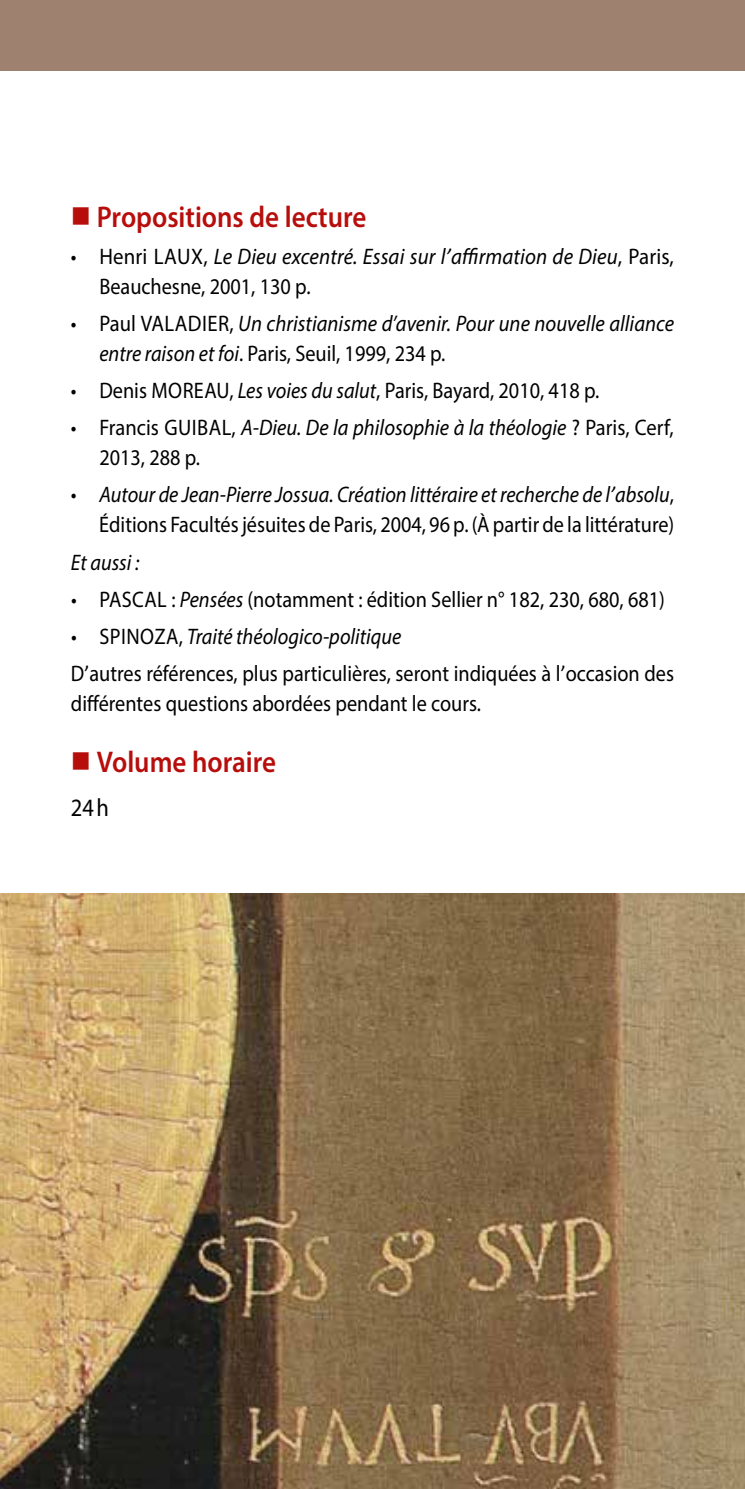
<style>
.page{position:relative;width:745px;height:1489px;background:#fff}
.page>*{position:absolute;margin:0;border:0;box-sizing:border-box;transform-origin:0 0}
.t1{font:600 30px "Myriad Pro";color:#b70e0c;scale:.9 1}
.t2{font:25px "Myriad Pro";color:#000;scale:.9 1}
.t3{font:22.5px/30px "Myriad Pro";color:#000;scale:.9 1}
.t4{font:italic 22.5px/30px "Myriad Pro";color:#000;scale:.91 1}
.t5{font:italic 22.5px/30px "Myriad Pro";color:#000;scale:.93 1}
.t6{font:italic 22.5px "Myriad Pro";color:#000;scale:.9 1}
.s1{font-style:normal}
.s2{font-family:"Calibri"}
.s3{font-style:italic}
.s4{font-family:"Calibri";font-style:italic}
</style>
<div class="page">
<div style="left:0;top:0;width:744px;height:71px;background:#9e816f"></div>
<img style="left:0;top:893px;width:744px;height:595px">
<h1 class="t1" style="left:71px;top:198px;width:329px">■ Propositions de lecture</h1>
<p class="t5" style="left:99px;top:241px;width:619px;text-indent:-28px"><span class="s1">• Henri LAUX,</span> Le Dieu excentré. Essai sur l<span class="s2">’</span>affirmation de Dieu<span class="s1">, Paris,<br>Beauchesne, 2001, 130 p.</span></p>
<p class="t4" style="left:99px;top:308px;width:632px;text-indent:-28px"><span class="s1">• Paul VALADIER,</span> Un christianisme d’avenir. Pour une nouvelle alliance entre raison et foi<span class="s1">. Paris, Seuil, 1999, 234 p.</span></p>
<p class="t3" style="left:71px;top:375px;width:588px">• Denis MOREAU, <span class="s3">Les voies du salut</span>, Paris, Bayard, 2010, 418 p.</p>
<p class="t3" style="left:99px;top:412px;width:639px;text-indent:-28px">• Francis GUIBAL, <span class="s3">A-Dieu. De la philosophie à la théologie</span> ? Paris, Cerf,<br>2013, 288 p.</p>
<p class="t3" style="left:71px;top:479px;width:671px;text-align:right"><span class="s3">• Autour de Jean-Pierre Jossua. Création littéraire et recherche de l</span><span class="s4">’</span><span class="s3">absolu</span>,<br>Éditions Facultés jésuites de Paris, 2004, 96 p. (À partir de la littérature)</p>
<p class="t6" style="left:71px;top:548px;width:77px">Et aussi :</p>
<p class="t3" style="left:71px;top:583px;width:661px">• PASCAL : <span class="s3">Pensées</span> (notamment : édition Sellier n° 182, 230, 680, 681)</p>
<p class="t3" style="left:71px;top:617px;width:671px;line-height:37px">• SPINOZA, <span class="s3">Traité théologico-politique<br></span>D<span class="s2">’</span>autres références, plus particulières, seront indiquées à l<span class="s2">’</span>occasion des</p>
<p class="t3" style="left:71px;top:688px;width:457px">différentes questions abordées pendant le cours.</p>
<h1 class="t1" style="left:71px;top:743px;width:229px">■ Volume horaire</h1>
<p class="t2" style="left:71px;top:792px;width:44px">24h</p>
</div>
